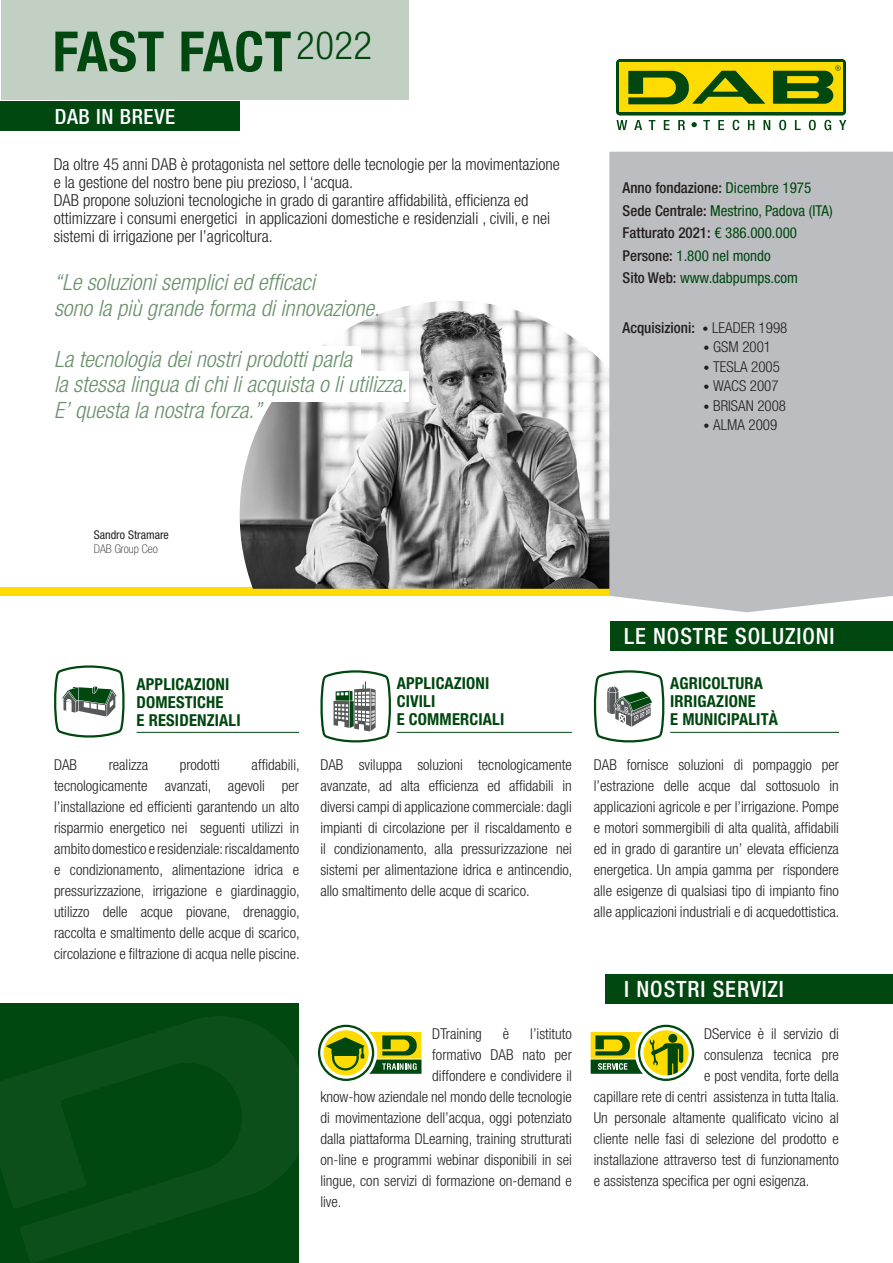
<style>
.page{position:relative;width:893px;height:1263px;background:#fff}
.page>*{position:absolute;margin:0;border:0;box-sizing:border-box;transform-origin:0 0}
.t1{font:700 condensed 55.5px "Helvetica Neue LT";letter-spacing:.01em;color:#004710}
.t2{font:italic 300 condensed 22.5px/25.5px "Helvetica Neue LT";color:#6a916c}
.t3{font:500 condensed 22.5px "Helvetica Neue LT";letter-spacing:.04em;color:#fff}
.t4{font:500 condensed 21px "Helvetica Neue LT";letter-spacing:.03em;color:#fff}
.t5{font:300 condensed 16.5px/18px "Helvetica Neue LT";color:#231f20}
.t6{font:700 condensed 16.5px/18px "Helvetica Neue LT";letter-spacing:.01em;color:#004710}
.t7{font:300 condensed 15px/21px "Helvetica Neue LT";color:#231f20;text-align:justify}
.t8{font:condensed 15px/22.5px "Helvetica Neue LT";color:#004710}
.t9{font:500 condensed 15px "Helvetica Neue LT";color:#231f20}
.t10{font:condensed 12px "Helvetica Neue LT";color:#231f20}
.t11{font:100 condensed 12px "Helvetica Neue LT";color:#231f20}
.s1{font-weight:500;color:#231f20}
.s2{font-weight:900;font-size:12px}
.s3{font-weight:300}
</style>
<div class="page">
<div style="left:0;top:587px;width:893px;height:9px;background:#ffdc01"></div>
<img style="left:240px;top:301px;width:369px;height:288px">
<div style="left:51px;top:371px;width:358px;height:30px;background:#fff"></div>
<div style="left:51px;top:346px;width:310px;height:30px;background:#fff"></div>
<div style="left:609px;top:152px;width:284px;height:460px;background:#bcbdc0"></div>
<div style="left:610px;top:621px;width:283px;height:30px;background:#004710"></div>
<div style="left:605px;top:974px;width:288px;height:29px;background:#004710"></div>
<svg style="left:616px;top:120px;width:11px;height:10px"></svg>
<svg style="left:634px;top:120px;width:8px;height:10px"></svg>
<svg style="left:649px;top:120px;width:6px;height:10px"></svg>
<svg style="left:664px;top:120px;width:6px;height:10px"></svg>
<svg style="left:678px;top:120px;width:7px;height:10px"></svg>
<svg style="left:703px;top:120px;width:7px;height:10px"></svg>
<svg style="left:718px;top:120px;width:6px;height:10px"></svg>
<svg style="left:733px;top:120px;width:6px;height:10px"></svg>
<svg style="left:748px;top:120px;width:6px;height:10px"></svg>
<svg style="left:763px;top:120px;width:7px;height:10px"></svg>
<svg style="left:779px;top:120px;width:7px;height:10px"></svg>
<svg style="left:795px;top:120px;width:6px;height:10px"></svg>
<svg style="left:809px;top:120px;width:7px;height:10px"></svg>
<svg style="left:824px;top:120px;width:7px;height:10px"></svg>
<svg style="left:839px;top:120px;width:7px;height:10px"></svg>
<div style="left:616px;top:59px;width:230px;height:57px;background:#004710;border-radius:4px"></div>
<div style="left:619px;top:62px;width:224px;height:50px;background:#ffdc01"></div>
<svg style="left:691px;top:122px;width:6px;height:5px"></svg>
<svg style="left:773px;top:65px;width:68px;height:39px"></svg>
<svg style="left:628px;top:71px;width:137px;height:33px"></svg>
<svg style="left:55px;top:665px;width:69px;height:73px"></svg>
<svg style="left:594px;top:670px;width:70px;height:73px"></svg>
<hr style="left:137px;top:732px;width:162px;height:1px;background:#004710">
<svg style="left:321px;top:670px;width:69px;height:73px"></svg>
<hr style="left:397px;top:732px;width:175px;height:1px;background:#004710">
<hr style="left:670px;top:732px;width:169px;height:1px;background:#004710">
<div style="left:0;top:101px;width:240px;height:29px;background:#004710"></div>
<svg style="left:320px;top:1025px;width:101px;height:56px"></svg>
<svg style="left:591px;top:1025px;width:103px;height:56px"></svg>
<svg style="left:0;top:1005px;width:320px;height:258px;background:#145523"></svg>
<div style="left:1px;top:1px;width:408px;height:99px;background:#c2cfc3"></div>
<h1 class="t1" style="left:53px;top:18px;width:321px">FAST FACT<sup>2022</sup></h1>
<h3 class="t4" style="left:55px;top:104px;width:122px">DAB IN BREVE</h3>
<p class="t5" style="left:54px;top:155px;width:508px">Da oltre 45 anni DAB è protagonista nel settore delle tecnologie per la movimentazione e la gestione del nostro bene piu prezioso, l ‘acqua.<br>DAB propone soluzioni tecnologiche in grado di garantire affidabilità, efficienza ed ottimizzare i consumi energetici in applicazioni domestiche e residenziali , civili, e nei sistemi di irrigazione per l’agricoltura.</p>
<h2 class="t2" style="left:54px;top:269px;width:327px">“Le soluzioni semplici ed efficaci<br>sono la più grande forma di innovazione.</h2>
<h2 class="t2" style="left:54px;top:346px;width:355px">La tecnologia dei nostri prodotti parla<br>la stessa lingua di chi li acquista o li utilizza.<br>E’ questa la nostra forza.”</h2>
<p class="t10" style="left:94px;top:527px;width:77px">Sandro Stramare</p>
<p class="t11" style="left:94px;top:542px;width:65px">DAB Group Ceo</p>
<p class="t8" style="left:623px;top:176px;width:212px"><span class="s1">Anno fondazione:</span> Dicembre 1975<br><span class="s1">Sede Centrale:</span> Mestrino, Padova (ITA)<br><span class="s1">Fatturato 2021:</span> € 386.000.000<br><span class="s1">Persone:</span> 1.800 nel mondo<br><span class="s1">Sito Web:</span> www.dabpumps.com</p>
<p class="t9" style="left:623px;top:318px;width:166px">Acquisizioni: <span class="s2">•</span> <span class="s3">LEADER 1998</span></p>
<p class="t7" style="left:704px;top:336px;width:69px"><span class="s2">•</span> GSM 2001</p>
<p class="t7" style="left:704px;top:356px;width:78px"><span class="s2">•</span> TESLA 2005</p>
<p class="t7" style="left:704px;top:375px;width:77px"><span class="s2">•</span> WACS 2007</p>
<p class="t7" style="left:704px;top:395px;width:84px"><span class="s2">•</span> BRISAN 2008</p>
<p class="t7" style="left:704px;top:414px;width:75px"><span class="s2">•</span> ALMA 2009</p>
<h2 class="t3" style="left:624px;top:623px;width:212px">LE NOSTRE SOLUZIONI</h2>
<p class="t6" style="left:137px;top:675px;width:106px">APPLICAZIONI<br>DOMESTICHE<br>E RESIDENZIALI</p>
<p class="t6" style="left:397px;top:674px;width:109px">APPLICAZIONI<br>CIVILI<br>E COMMERCIALI</p>
<p class="t6" style="left:670px;top:674px;width:109px">AGRICOLTURA<br>IRRIGAZIONE<br>E MUNICIPALITÀ</p>
<p class="t7" style="left:54px;top:754px;width:247px;text-indent:198px">affidabili, tecnologicamente avanzati, agevoli per l’installazione ed efficienti garantendo un alto risparmio energetico nei seguenti utilizzi in ambito domestico e residenziale: riscaldamento e condizionamento, alimentazione idrica e pressurizzazione, irrigazione e giardinaggio, utilizzo delle acque piovane, drenaggio, raccolta e smaltimento delle acque di scarico, circolazione e filtrazione di acqua nelle piscine.</p>
<p class="t7" style="left:594px;top:754px;width:247px">DAB fornisce soluzioni di pompaggio per l’estrazione delle acque dal sottosuolo in applicazioni agricole e per l’irrigazione. Pompe e motori sommergibili di alta qualità, affidabili ed in grado di garantire un’ elevata efficienza energetica. Un ampia gamma per rispondere alle esigenze di qualsiasi tipo di impianto fino alle applicazioni industriali e di acquedottistica.</p>
<p class="t7" style="left:54px;top:754px;width:25px">DAB</p>
<p class="t7" style="left:109px;top:754px;width:41px">realizza</p>
<p class="t7" style="left:180px;top:754px;width:42px">prodotti</p>
<p class="t7" style="left:320px;top:754px;width:253px">DAB sviluppa soluzioni tecnologicamente avanzate, ad alta efficienza ed affidabili in diversi campi di applicazione commerciale: dagli impianti di circolazione per il riscaldamento e il condizionamento, alla pressurizzazione nei sistemi per alimentazione idrica e antincendio, allo smaltimento delle acque di scarico.</p>
<p class="t7" style="left:432px;top:1023px;width:51px">DTraining</p>
<p class="t7" style="left:503px;top:1023px;width:8px">è</p>
<p class="t7" style="left:530px;top:1023px;width:43px">l’istituto</p>
<p class="t7" style="left:432px;top:1044px;width:141px">formativo DAB nato per</p>
<p class="t7" style="left:432px;top:1065px;width:141px">diffondere e condividere il</p>
<p class="t7" style="left:320px;top:1086px;width:253px">know-how aziendale nel mondo delle tecnologie</p>
<p class="t7" style="left:320px;top:1107px;width:253px">di movimentazione dell’acqua, oggi potenziato</p>
<p class="t7" style="left:320px;top:1128px;width:253px">dalla piattaforma DLearning, training strutturati</p>
<p class="t7" style="left:320px;top:1149px;width:253px">on-line e programmi webinar disponibili in sei</p>
<p class="t7" style="left:320px;top:1170px;width:253px">lingue, con servizi di formazione on-demand e</p>
<p class="t7" style="left:320px;top:1191px;width:23px">live.</p>
<h2 class="t3" style="left:624px;top:976px;width:161px">I NOSTRI SERVIZI</h2>
<p class="t7" style="left:704px;top:1023px;width:136px">DService è il servizio di</p>
<p class="t7" style="left:704px;top:1044px;width:136px">consulenza tecnica pre</p>
<p class="t7" style="left:704px;top:1065px;width:136px">e post vendita, forte della</p>
<p class="t7" style="left:594px;top:1086px;width:247px">capillare rete di centri assistenza in tutta Italia.</p>
<p class="t7" style="left:594px;top:1107px;width:247px">Un personale altamente qualificato vicino al</p>
<p class="t7" style="left:594px;top:1128px;width:247px">cliente nelle fasi di selezione del prodotto e</p>
<p class="t7" style="left:594px;top:1149px;width:247px">installazione attraverso test di funzionamento</p>
<p class="t7" style="left:594px;top:1170px;width:217px">e assistenza specifica per ogni esigenza.</p>
</div>
